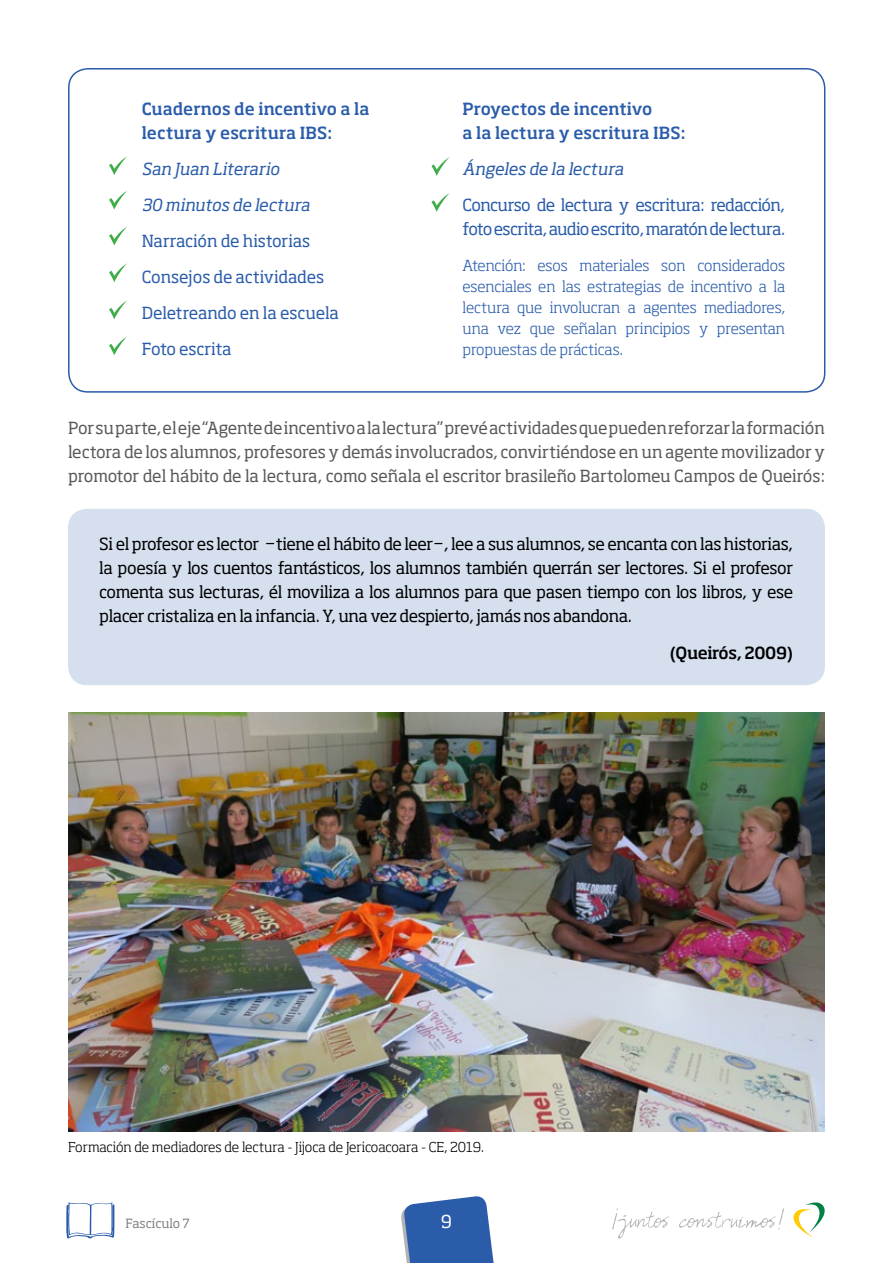
<style>
.page{position:relative;width:893px;height:1263px;background:#fff}
.page>*{position:absolute;margin:0;border:0;box-sizing:border-box;transform-origin:0 0}
.t1{font:17.7px "Soho Std";color:#fff}
.t2{font:16.5px/24px "Soho Std";letter-spacing:-.025em;color:#000;text-align:justify}
.t3{font:16.5px/24px "Soho Std";letter-spacing:-.005em;color:#58595b;text-align:justify}
.t4{font:500 16.5px/24px "Soho Std";letter-spacing:.005em;color:#2a5caa}
.t5{font:16.5px/24px "Soho Std";letter-spacing:-.03em;color:#2a5caa}
.t6{font:16.5px/36px "Soho Std";letter-spacing:-.01em;color:#2a5caa}
.t7{font:italic 16.5px/36px "Soho Std";letter-spacing:-.005em;color:#2a5caa}
.t8{font:500 16.5px "Soho Std";letter-spacing:-.02em;color:#000}
.t9{font:300 15px/21px "Soho Std";letter-spacing:-.01em;color:#2a5caa;text-align:justify}
.t10{font:300 13.5px "Soho Std";letter-spacing:-.005em;color:#000}
.t11{font:12.6px "Soho Std";letter-spacing:-.01em;color:#808285}
</style>
<div class="page">
<svg style="left:401px;top:1196px;width:93px;height:67px;background:#4b75b6"></svg>
<svg style="left:793px;top:1202px;width:32px;height:35px"></svg>
<svg style="left:66px;top:1202px;width:48px;height:37px"></svg>
<svg style="left:612px;top:1208px;width:172px;height:30px"></svg>
<img style="left:68px;top:713px;width:757px;height:418px">
<div style="left:68px;top:509px;width:757px;height:176px;background:#d5dfee;border-radius:19px"></div>
<svg style="left:431px;top:157px;width:19px;height:19px"></svg>
<svg style="left:431px;top:193px;width:19px;height:19px"></svg>
<svg style="left:109px;top:336px;width:19px;height:19px"></svg>
<svg style="left:109px;top:263px;width:19px;height:19px"></svg>
<svg style="left:109px;top:190px;width:19px;height:20px"></svg>
<svg style="left:109px;top:156px;width:19px;height:19px"></svg>
<svg style="left:109px;top:226px;width:19px;height:20px"></svg>
<svg style="left:109px;top:300px;width:19px;height:19px"></svg>
<div style="left:68px;top:68px;width:757px;height:325px;border:2px solid #2a5caa;border-radius:19px"></div>
<p class="t4" style="left:142px;top:97px;width:229px">Cuadernos de incentivo a la lectura y escritura IBS:</p>
<p class="t7" style="left:142px;top:151px;width:170px">San Juan Literario<br>30 minutos de lectura</p>
<p class="t6" style="left:142px;top:223px;width:199px">Narración de historias<br>Consejos de actividades<br>Deletreando en la escuela<br>Foto escrita</p>
<p class="t4" style="left:462px;top:97px;width:225px">Proyectos de incentivo<br>a la lectura y escritura IBS:</p>
<p class="t7" style="left:462px;top:151px;width:163px">Ángeles de la lectura</p>
<p class="t5" style="left:462px;top:193px;width:324px">Concurso de lectura y escritura: redacción, foto escrita, audio escrito, maratón de lectura.</p>
<p class="t9" style="left:462px;top:255px;width:324px">Atención: esos materiales son considerados esenciales en las estrategias de incentivo a la lectura que involucran a agentes mediadores, una vez que señalan principios y presentan propuestas de prácticas.</p>
<p class="t3" style="left:68px;top:415px;width:758px">Por su parte, el eje “Agente de incentivo a la lectura” prevé actividades que pueden reforzar la formación lectora de los alumnos, profesores y demás involucrados, convirtiéndose en un agente movilizador y promotor del hábito de la lectura, como señala el escritor brasileño Bartolomeu Campos de Queirós:</p>
<p class="t2" style="left:99px;top:532px;width:695px">Si el profesor es lector −tiene el hábito de leer−, lee a sus alumnos, se encanta con las historias, la poesía y los cuentos fantásticos, los alumnos también querrán ser lectores. Si el profesor comenta sus lecturas, él moviliza a los alumnos para que pasen tiempo con los libros, y ese placer cristaliza en la infancia. Y, una vez despierto, jamás nos abandona.</p>
<p class="t8" style="left:670px;top:642px;width:125px">(Queirós, 2009)</p>
<p class="t10" style="left:68px;top:1138px;width:417px">Formación de mediadores de lectura - Jijoca de Jericoacoara - CE, 2019.</p>
<p class="t11" style="left:125px;top:1215px;width:66px">Fascículo 7</p>
<p class="t1" style="left:441px;top:1210px;width:13px">9</p>
</div>
